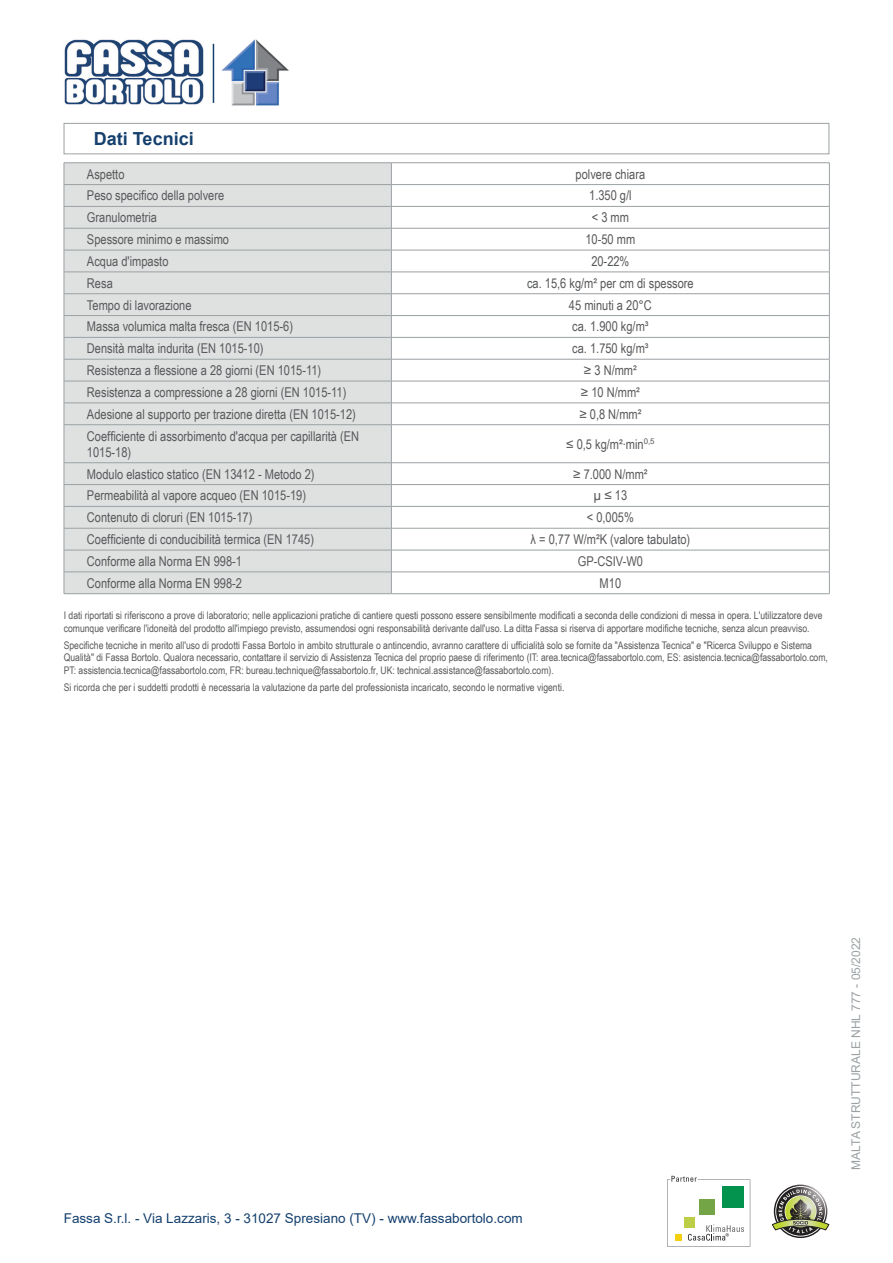
<style>
.page{position:relative;width:893px;height:1263px;background:#fff}
.page>*{position:absolute;margin:0;border:0;box-sizing:border-box;transform-origin:0 0}
.Titolo{font:700 18px "Arial";color:#15406e}
.normale_sx{font:13.5px/16.2px "Arial Narrow";color:#57585a}
.normale_centrato{font:13.5px "Arial Narrow";color:#57585a}
.t1{font:13.5px "Arial";color:#15406e}
.t2{font:12px "Arial";color:#9ba1a4}
.Disclaimer{font:10.5px/12.6px "Arial Narrow";color:#57585a}
</style>
<div class="page">
<svg style="left:667px;top:1176px;width:83px;height:71px"></svg>
<svg style="left:772px;top:1186px;width:57px;height:50px"></svg>
<img style="left:64px;top:39px;width:140px;height:66px">
<hr style="left:213px;top:44px;width:1px;height:59px;background:#15406e">
<img style="left:221px;top:39px;width:68px;height:67px">
<div style="left:64px;top:123px;width:765px;height:31px;border:1px solid #9ba1a4"></div>
<div style="left:65px;top:163px;width:326px;height:430px;background:#dfe1e1"></div>
<hr style="left:64px;top:162px;width:327px;height:1px;background:#9ba1a4">
<hr style="left:391px;top:162px;width:439px;height:1px;background:#9ba1a4">
<hr style="left:64px;top:184px;width:327px;height:1px;background:#9ba1a4">
<hr style="left:391px;top:184px;width:439px;height:1px;background:#9ba1a4">
<hr style="left:64px;top:206px;width:327px;height:1px;background:#9ba1a4">
<hr style="left:391px;top:206px;width:439px;height:1px;background:#9ba1a4">
<hr style="left:64px;top:228px;width:327px;height:1px;background:#9ba1a4">
<hr style="left:391px;top:228px;width:439px;height:1px;background:#9ba1a4">
<hr style="left:64px;top:250px;width:327px;height:1px;background:#9ba1a4">
<hr style="left:391px;top:250px;width:439px;height:1px;background:#9ba1a4">
<hr style="left:64px;top:272px;width:327px;height:1px;background:#9ba1a4">
<hr style="left:391px;top:272px;width:439px;height:1px;background:#9ba1a4">
<hr style="left:64px;top:293px;width:327px;height:1px;background:#9ba1a4">
<hr style="left:391px;top:293px;width:439px;height:1px;background:#9ba1a4">
<hr style="left:64px;top:315px;width:327px;height:1px;background:#9ba1a4">
<hr style="left:391px;top:315px;width:439px;height:1px;background:#9ba1a4">
<hr style="left:64px;top:337px;width:327px;height:1px;background:#9ba1a4">
<hr style="left:391px;top:337px;width:439px;height:1px;background:#9ba1a4">
<hr style="left:64px;top:359px;width:327px;height:1px;background:#9ba1a4">
<hr style="left:391px;top:359px;width:439px;height:1px;background:#9ba1a4">
<hr style="left:64px;top:381px;width:327px;height:1px;background:#9ba1a4">
<hr style="left:391px;top:381px;width:439px;height:1px;background:#9ba1a4">
<hr style="left:64px;top:403px;width:327px;height:1px;background:#9ba1a4">
<svg style="left:64px;top:163px;width:1px;height:261px"></svg>
<hr style="left:391px;top:403px;width:439px;height:1px;background:#9ba1a4">
<svg style="left:391px;top:163px;width:1px;height:261px"></svg>
<svg style="left:829px;top:163px;width:1px;height:261px"></svg>
<hr style="left:64px;top:424px;width:327px;height:1px;background:#9ba1a4">
<hr style="left:64px;top:425px;width:1px;height:38px;background:#9ba1a4">
<hr style="left:391px;top:424px;width:439px;height:1px;background:#9ba1a4">
<hr style="left:391px;top:425px;width:1px;height:38px;background:#9ba1a4">
<hr style="left:829px;top:425px;width:1px;height:38px;background:#9ba1a4">
<hr style="left:64px;top:462px;width:327px;height:1px;background:#9ba1a4">
<hr style="left:391px;top:462px;width:439px;height:1px;background:#9ba1a4">
<hr style="left:64px;top:484px;width:327px;height:1px;background:#9ba1a4">
<hr style="left:391px;top:484px;width:439px;height:1px;background:#9ba1a4">
<hr style="left:64px;top:506px;width:327px;height:1px;background:#9ba1a4">
<hr style="left:391px;top:506px;width:439px;height:1px;background:#9ba1a4">
<hr style="left:64px;top:528px;width:327px;height:1px;background:#9ba1a4">
<hr style="left:391px;top:528px;width:439px;height:1px;background:#9ba1a4">
<hr style="left:64px;top:550px;width:327px;height:1px;background:#9ba1a4">
<hr style="left:391px;top:550px;width:439px;height:1px;background:#9ba1a4">
<hr style="left:64px;top:572px;width:327px;height:1px;background:#9ba1a4">
<svg style="left:64px;top:463px;width:1px;height:130px"></svg>
<hr style="left:64px;top:593px;width:327px;height:1px;background:#9ba1a4">
<hr style="left:391px;top:572px;width:439px;height:1px;background:#9ba1a4">
<svg style="left:391px;top:463px;width:1px;height:130px"></svg>
<svg style="left:829px;top:463px;width:1px;height:130px"></svg>
<hr style="left:391px;top:593px;width:439px;height:1px;background:#9ba1a4">
<p class="Titolo" style="left:94px;top:126px;width:101px">Dati Tecnici</p>
<p class="normale_sx" style="left:87px;top:165px;width:39px">Aspetto</p>
<p class="normale_centrato" style="left:576px;top:164px;width:71px">polvere chiara</p>
<p class="normale_sx" style="left:87px;top:187px;width:139px">Peso specifico della polvere</p>
<p class="normale_centrato" style="left:589px;top:186px;width:44px">1.350 g/l</p>
<p class="normale_sx" style="left:87px;top:209px;width:72px">Granulometria</p>
<p class="normale_centrato" style="left:592px;top:208px;width:39px">&lt; 3 mm</p>
<p class="normale_sx" style="left:87px;top:231px;width:144px">Spessore minimo e massimo</p>
<p class="normale_centrato" style="left:585px;top:229px;width:51px">10-50 mm</p>
<p class="normale_sx" style="left:87px;top:253px;width:83px">Acqua d'impasto</p>
<p class="normale_centrato" style="left:591px;top:251px;width:40px">20-22%</p>
<p class="normale_sx" style="left:87px;top:274px;width:27px">Resa</p>
<p class="normale_centrato" style="left:527px;top:273px;width:168px">ca. 15,6 kg/m² per cm di spessore</p>
<p class="normale_sx" style="left:87px;top:296px;width:106px">Tempo di lavorazione</p>
<p class="normale_centrato" style="left:569px;top:295px;width:84px">45 minuti a 20°C</p>
<p class="normale_sx" style="left:87px;top:318px;width:208px">Massa volumica malta fresca (EN 1015-6)</p>
<p class="normale_centrato" style="left:572px;top:317px;width:78px">ca. 1.900 kg/m³</p>
<p class="normale_sx" style="left:87px;top:340px;width:178px">Densità malta indurita (EN 1015-10)</p>
<p class="normale_centrato" style="left:572px;top:339px;width:78px">ca. 1.750 kg/m³</p>
<p class="normale_sx" style="left:87px;top:362px;width:236px">Resistenza a flessione a 28 giorni (EN 1015-11)</p>
<p class="normale_centrato" style="left:584px;top:360px;width:54px">≥ 3 N/mm²</p>
<p class="normale_sx" style="left:87px;top:383px;width:261px">Resistenza a compressione a 28 giorni (EN 1015-11)</p>
<p class="normale_centrato" style="left:581px;top:382px;width:61px">≥ 10 N/mm²</p>
<p class="normale_sx" style="left:87px;top:405px;width:270px">Adesione al supporto per trazione diretta (EN 1015-12)</p>
<p class="normale_centrato" style="left:579px;top:404px;width:64px">≥ 0,8 N/mm²</p>
<p class="normale_sx" style="left:87px;top:427px;width:274px">Coefficiente di assorbimento d'acqua per capillarità (EN<br>1015-18)</p>
<p class="normale_centrato" style="left:566px;top:434px;width:90px">≤ 0,5 kg/m²∙min<sup>0,5</sup></p>
<p class="normale_sx" style="left:87px;top:465px;width:229px">Modulo elastico statico (EN 13412 - Metodo 2)</p>
<p class="normale_centrato" style="left:573px;top:464px;width:76px">≥ 7.000 N/mm²</p>
<p class="normale_sx" style="left:87px;top:487px;width:221px">Permeabilità al vapore acqueo (EN 1015-19)</p>
<p class="normale_centrato" style="left:594px;top:486px;width:35px">µ ≤ 13</p>
<p class="normale_sx" style="left:87px;top:509px;width:167px">Contenuto di cloruri (EN 1015-17)</p>
<p class="normale_centrato" style="left:587px;top:508px;width:49px">&lt; 0,005%</p>
<p class="normale_sx" style="left:87px;top:531px;width:229px">Coefficiente di conducibilità termica (EN 1745)</p>
<p class="normale_centrato" style="left:531px;top:529px;width:161px">λ = 0,77 W/m²K (valore tabulato)</p>
<p class="normale_sx" style="left:87px;top:552px;width:157px">Conforme alla Norma EN 998-1</p>
<p class="normale_centrato" style="left:578px;top:551px;width:67px">GP-CSIV-W0</p>
<p class="normale_sx" style="left:87px;top:574px;width:157px">Conforme alla Norma EN 998-2</p>
<p class="normale_centrato" style="left:600px;top:573px;width:23px">M10</p>
<p class="Disclaimer" style="left:64px;top:609px;width:760px">I dati riportati si riferiscono a prove di laboratorio; nelle applicazioni pratiche di cantiere questi possono essere sensibilmente modificati a seconda delle condizioni di messa in opera. L'utilizzatore deve comunque verificare l'idoneità del prodotto all'impiego previsto, assumendosi ogni responsabilità derivante dall'uso. La ditta Fassa si riserva di apportare modifiche tecniche, senza alcun preavviso.</p>
<p class="Disclaimer" style="left:64px;top:638px;width:766px">Specifiche tecniche in merito all'uso di prodotti Fassa Bortolo in ambito strutturale o antincendio, avranno carattere di ufficialità solo se fornite da "Assistenza Tecnica" e "Ricerca Sviluppo e Sistema<br>Qualità" di Fassa Bortolo. Qualora necessario, contattare il servizio di Assistenza Tecnica del proprio paese di riferimento (IT: area.tecnica@fassabortolo.com, ES: asistencia.tecnica@fassabortolo.com,<br>PT: assistencia.tecnica@fassabortolo.com, FR: bureau.technique@fassabortolo.fr, UK: technical.assistance@fassabortolo.com).</p>
<p class="Disclaimer" style="left:64px;top:680px;width:502px">Si ricorda che per i suddetti prodotti è necessaria la valutazione da parte del professionista incaricato, secondo le normative vigenti.</p>
<p class="t1" style="left:64px;top:1208px;width:460px">Fassa S.r.l. - Via Lazzaris, 3 - 31027 Spresiano (TV) - www.fassabortolo.com</p>
<p class="t2" style="left:848px;top:1170px;width:234px;rotate:-90deg">MALTA STRUTTURALE NHL 777 - 05/2022</p>
</div>
